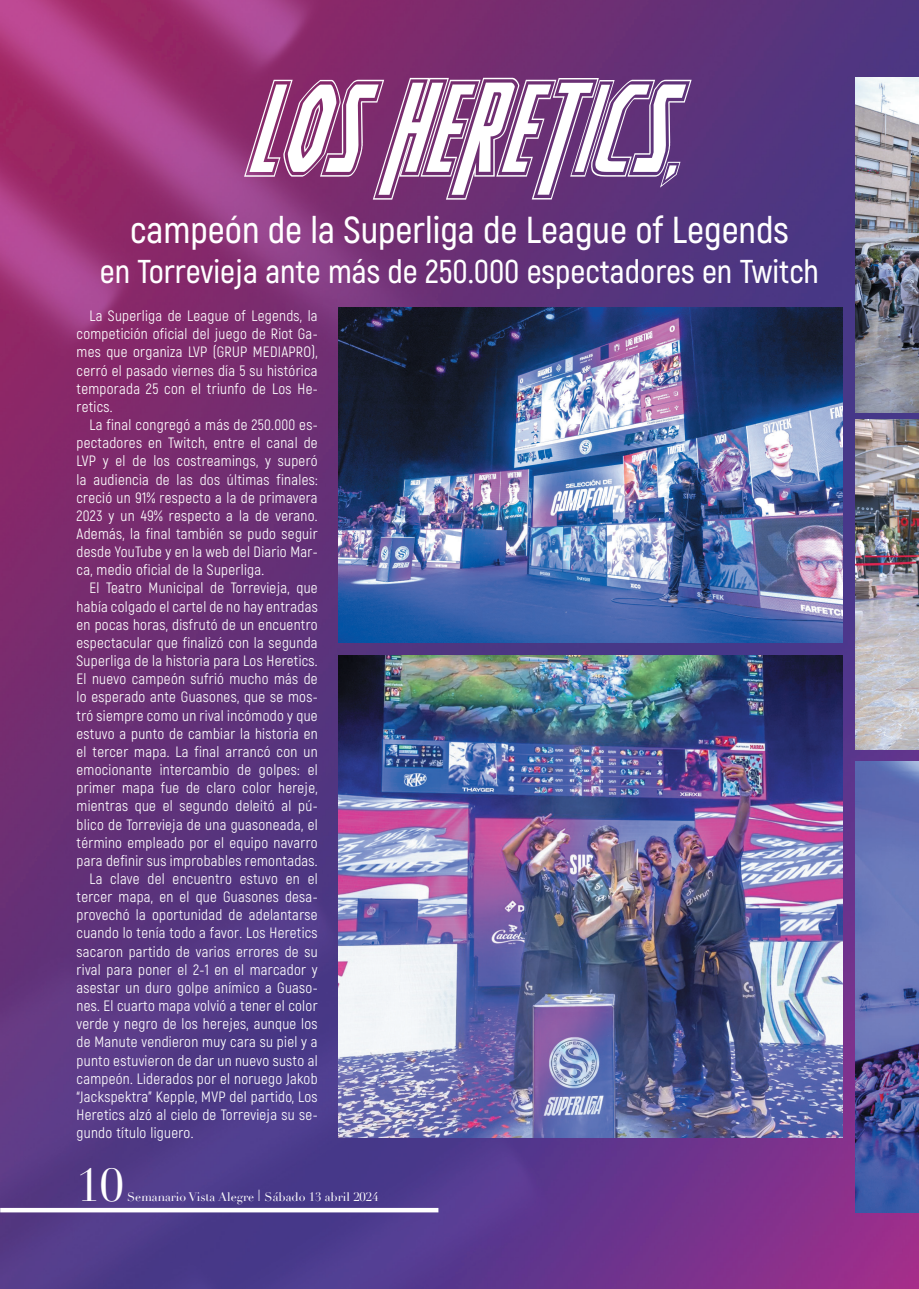
<style>
.page{position:relative;width:919px;height:1289px;background:#fff}
.page>*{position:absolute;margin:0;border:0;box-sizing:border-box;transform-origin:0 0}
.t1{font:italic 105px "Heroes Assemble Academy";color:#fff}
.t2{font:45px "Didot";color:#fff}
.t3{font:600 37.5px "Akrobat";color:#fff}
.t4{font:600 33px "Akrobat";color:#fff}
.t5{font:15px/18.1px "Akrobat";letter-spacing:.02em;color:#fff;text-align:justify}
.t6{font:12.15px "Didot";color:#fff}
.s1{font-family:"Akrobat";font-weight:300;font-size:16.2px}
</style>
<div class="page">
<img style="left:0;top:0;width:918px;height:1288px">
<img style="left:339px;top:307px;width:503px;height:335px">
<img style="left:855px;top:77px;width:63px;height:336px">
<img style="left:855px;top:419px;width:63px;height:330px">
<img style="left:855px;top:761px;width:63px;height:451px">
<img style="left:339px;top:655px;width:503px;height:482px">
<div style="left:0;top:1207px;width:438px;height:5px;background:#fff"></div>
<p class="t1" style="left:243px;top:68px;width:435px">LOS HERETICS,</p>
<p class="t3" style="left:130px;top:207px;width:660px">campeón de la Superliga de League of Legends</p>
<p class="t4" style="left:100px;top:251px;width:720px">en Torrevieja ante más de 250.000 espectadores en Twitch</p>
<p class="t5" style="left:77px;top:307px;width:242px;text-indent:13px">La Superliga de League of Legends, la competición oficial del juego de Riot Ga&shy;mes que organiza LVP (GRUP MEDIAPRO), cerró el pasado viernes día 5 su histórica temporada 25 con el triunfo de Los He&shy;retics.</p>
<p class="t5" style="left:77px;top:416px;width:242px;text-indent:13px">La final congregó a más de 250.000 es&shy;pectadores en Twitch, entre el canal de LVP y el de los costreamings, y superó la audiencia de las dos últimas finales: creció un 91% respecto a la de primavera 2023 y un 49% respecto a la de verano.<br>Además, la final también se pudo seguir desde YouTube y en la web del Diario Mar&shy;ca, medio oficial de la Superliga.</p>
<p class="t5" style="left:77px;top:579px;width:242px;text-indent:13px">El Teatro Municipal de Torrevieja, que había colgado el cartel de no hay entradas en pocas horas, disfrutó de un encuentro espectacular que finalizó con la segunda Superliga de la historia para Los Heretics.<br>El nuevo campeón sufrió mucho más de lo esperado ante Guasones, que se mos&shy;tró siempre como un rival incómodo y que estuvo a punto de cambiar la historia en el tercer mapa. La final arrancó con un emocionante intercambio de golpes: el primer mapa fue de claro color hereje, mientras que el segundo deleitó al pú&shy;blico de Torrevieja de una guasoneada, el término empleado por el equipo navarro para definir sus improbables remontadas.</p>
<p class="t5" style="left:77px;top:869px;width:242px;text-indent:13px">La clave del encuentro estuvo en el tercer mapa, en el que Guasones desa&shy;provechó la oportunidad de adelantarse cuando lo tenía todo a favor. Los Heretics sacaron partido de varios errores de su rival para poner el 2-1 en el marcador y asestar un duro golpe anímico a Guaso&shy;nes. El cuarto mapa volvió a tener el color verde y negro de los herejes, aunque los de Manute vendieron muy cara su piel y a punto estuvieron de dar un nuevo susto al campeón. Liderados por el noruego Jakob “Jackspektra” Kepple, MVP del partido, Los Heretics alzó al cielo de Torrevieja su se&shy;gundo título liguero.</p>
<p class="t2" style="left:77px;top:1158px;width:48px">10</p>
<p class="t6" style="left:127px;top:1189px;width:253px">Semanario Vista Alegre <span class="s1">I</span> Sábado 13 abril 2024</p>
</div>
